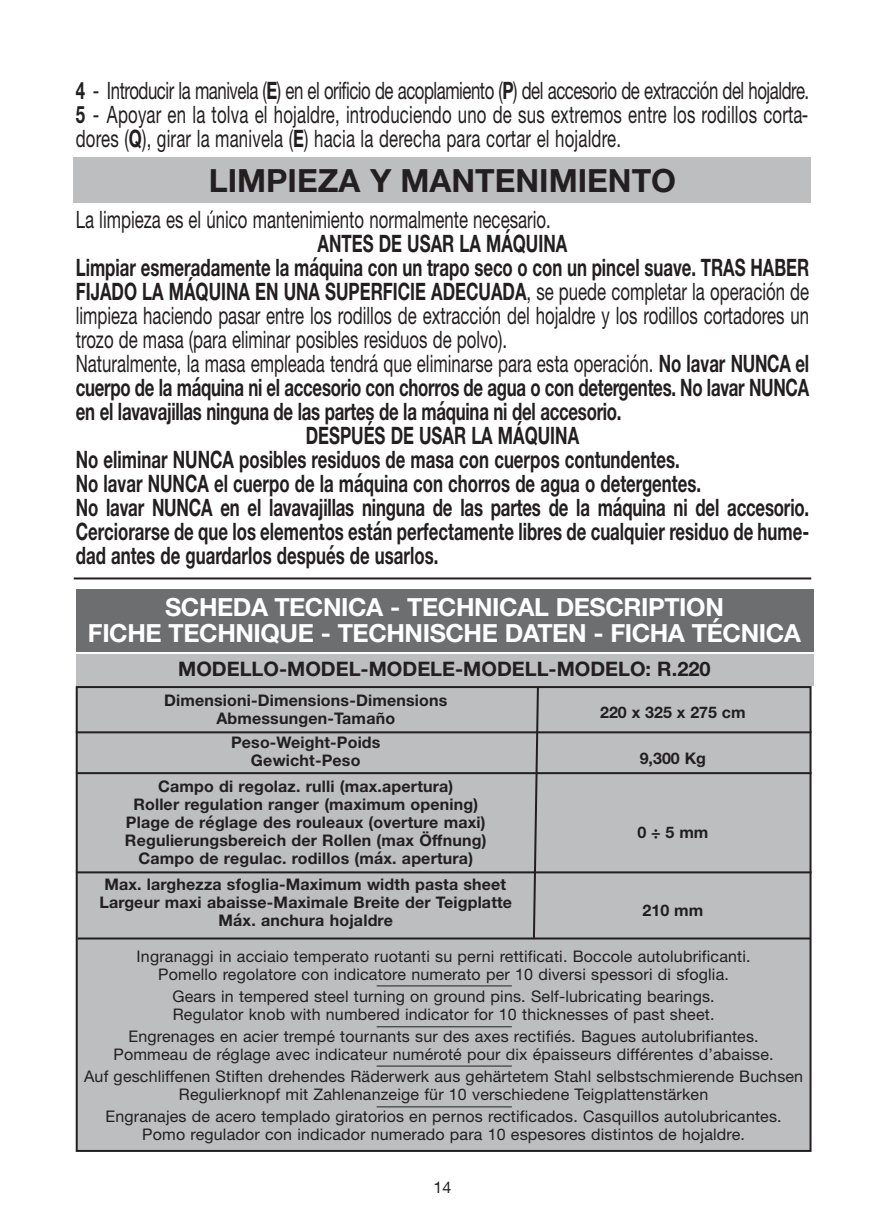
<style>
.page{position:relative;width:885px;height:1225px;background:#fff}
.page>*{position:absolute;margin:0;border:0;box-sizing:border-box;transform-origin:0 0}
.t1{font:700 32px "Helvetica Neue";color:#231f20}
.t2{font:700 25px/26px "Helvetica Neue";letter-spacing:-.015em;color:#fff;text-align:center}
.t3{font:700 24px "Helvetica Neue";color:#231f20;scale:.7 1}
.t4{font:24px/24px "Helvetica Neue";color:#231f20;text-align:justify;scale:.7 1}
.t5{font:700 20px "Helvetica Neue";color:#231f20}
.t6{font:16px/18px "Helvetica Neue";letter-spacing:.01em;color:#231f20;text-align:center}
.t7{font:700 16px/18px "Helvetica Neue";letter-spacing:.01em;color:#231f20;text-align:center}
.s1{font-weight:700}
.s2{font-weight:400}
</style>
<div class="page">
<hr style="left:74px;top:577px;width:737px;height:2px;background:#231f20">
<div style="left:74px;top:157px;width:737px;height:45px;background:#bcbec0"></div>
<div style="left:76px;top:654px;width:737px;height:32px;background:#bcbec0"></div>
<div style="left:76px;top:589px;width:737px;height:62px;background:#6d6e70"></div>
<div style="left:77px;top:687px;width:733px;height:464px;background:#bcbec0"></div>
<div style="left:76px;top:686px;width:735px;height:466px;border:2px solid #231f20"></div>
<hr style="left:76px;top:871px;width:735px;height:2px;background:#231f20">
<hr style="left:76px;top:772px;width:735px;height:2px;background:#231f20">
<hr style="left:76px;top:731px;width:735px;height:2px;background:#231f20">
<svg style="left:532px;top:686px;width:8px;height:254px"></svg>
<hr style="left:78px;top:937px;width:732px;height:2px;background:#231f20">
<hr style="left:376px;top:985px;width:136px;height:1px;background:#231f20">
<hr style="left:376px;top:1026px;width:136px;height:1px;background:#231f20">
<hr style="left:376px;top:1065px;width:136px;height:1px;background:#231f20">
<hr style="left:376px;top:1106px;width:136px;height:1px;background:#231f20">
<p class="t4" style="left:76px;top:82px;width:1049px"><span class="s1">4</span> - Introducir la manivela (<span class="s1">E</span>) en el orificio de acoplamiento (<span class="s1">P</span>) del accesorio de extracción del hojaldre.<br><span class="s1">5</span> - Apoyar en la tolva el hojaldre, introduciendo uno de sus extremos entre los rodillos corta&shy;dores (<span class="s1">Q</span>), girar la manivela (<span class="s1">E</span>) hacia la derecha para cortar el hojaldre.</p>
<p class="t1" style="left:209px;top:169px;width:469px">LIMPIEZA Y MANTENIMIENTO</p>
<p class="t4" style="left:76px;top:210px;width:680px">La limpieza es el único mantenimiento normalmente necesario.</p>
<p class="t3" style="left:317px;top:235px;width:358px">ANTES DE USAR LA MÁQUINA</p>
<p class="t3" style="left:76px;top:259px;width:1049px">Limpiar esmeradamente la máquina con un trapo seco o con un pincel suave. TRAS HABER</p>
<p class="t3" style="left:76px;top:283px;width:1049px">FIJADO LA MÁQUINA EN UNA SUPERFICIE ADECUADA<span class="s2">, se puede completar la operación de</span></p>
<p class="t4" style="left:76px;top:306px;width:1049px">limpieza haciendo pasar entre los rodillos de extracción del hojaldre y los rodillos cortadores un</p>
<p class="t4" style="left:76px;top:330px;width:618px">trozo de masa (para eliminar posibles residuos de polvo).</p>
<p class="t4" style="left:76px;top:354px;width:1049px">Naturalmente, la masa empleada tendrá que eliminarse para esta operación. <span class="s1">No lavar NUNCA el</span></p>
<p class="t3" style="left:76px;top:379px;width:1049px">cuerpo de la máquina ni el accesorio con chorros de agua o con detergentes. No lavar NUNCA</p>
<p class="t3" style="left:76px;top:403px;width:781px">en el lavavajillas ninguna de las partes de la máquina ni del accesorio.</p>
<p class="t3" style="left:306px;top:427px;width:392px">DESPUÉS DE USAR LA MÁQUINA</p>
<p class="t3" style="left:76px;top:451px;width:864px">No eliminar NUNCA posibles residuos de masa con cuerpos contundentes.</p>
<p class="t3" style="left:76px;top:475px;width:894px">No lavar NUNCA el cuerpo de la máquina con chorros de agua o detergentes.</p>
<p class="t3" style="left:76px;top:499px;width:1049px">No lavar NUNCA en el lavavajillas ninguna de las partes de la máquina ni del accesorio.</p>
<p class="t3" style="left:76px;top:523px;width:1049px">Cerciorarse de que los elementos están perfectamente libres de cualquier residuo de hume-</p>
<p class="t3" style="left:76px;top:547px;width:519px">dad antes de guardarlos después de usarlos.</p>
<p class="t2" style="left:88px;top:596px;width:714px">SCHEDA TECNICA - TECHNICAL DESCRIPTION<br>FICHE TECHNIQUE - TECHNISCHE DATEN - FICHA TÉCNICA</p>
<p class="t5" style="left:178px;top:661px;width:534px">MODELLO-MODEL-MODELE-MODELL-MODELO: R.220</p>
<p class="t7" style="left:164px;top:692px;width:285px">Dimensioni-Dimensions-Dimensions<br>Abmessungen-Tamaño</p>
<p class="t7" style="left:231px;top:734px;width:151px">Peso-Weight-Poids<br>Gewicht-Peso</p>
<p class="t7" style="left:125px;top:778px;width:363px">Campo di regolaz. rulli (max.apertura)<br>Roller regulation ranger (maximum opening)<br>Plage de réglage des rouleaux (overture maxi)<br>Regulierungsbereich der Rollen (max Öffnung)<br>Campo de regulac. rodillos (máx. apertura)</p>
<p class="t7" style="left:99px;top:876px;width:414px">Max. larghezza sfoglia-Maximum width pasta sheet<br>Largeur maxi abaisse-Maximale Breite der Teigplatte<br>Máx. anchura hojaldre</p>
<p class="t6" style="left:137px;top:949px;width:615px">Ingranaggi in acciaio temperato ruotanti su perni rettificati. Boccole autolubrificanti.<br>Pomello regolatore con indicatore numerato per 10 diversi spessori di sfoglia.</p>
<p class="t6" style="left:172px;top:989px;width:543px;text-align:left">Gears in tempered steel turning on ground pins. Self-lubricating bearings.<br>Regulator knob with numbered indicator for 10 thicknesses of past sheet.</p>
<p class="t6" style="left:113px;top:1029px;width:661px">Engrenages en acier trempé tournants sur des axes rectifiés. Bagues autolubrifiantes.<br>Pommeau de réglage avec indicateur numéroté pour dix épaisseurs différentes d’abaisse.</p>
<p class="t6" style="left:84px;top:1069px;width:720px">Auf geschliffenen Stiften drehendes Räderwerk aus gehärtetem Stahl selbstschmierende Buchsen<br>Regulierknopf mit Zahlenanzeige für 10 verschiedene Teigplattenstärken</p>
<p class="t6" style="left:105px;top:1109px;width:677px">Engranajes de acero templado giratorios en pernos rectificados. Casquillos autolubricantes.<br>Pomo regulador con indicador numerado para 10 espesores distintos de hojaldre.</p>
<p class="t7" style="left:600px;top:704px;width:147px">220 x 325 x 275 cm</p>
<p class="t7" style="left:639px;top:751px;width:68px">9,300 Kg</p>
<p class="t7" style="left:637px;top:825px;width:73px">0 ÷ 5 mm</p>
<p class="t7" style="left:642px;top:903px;width:62px">210 mm</p>
<p class="t6" style="left:433px;top:1180px;width:19px">14</p>
</div>
